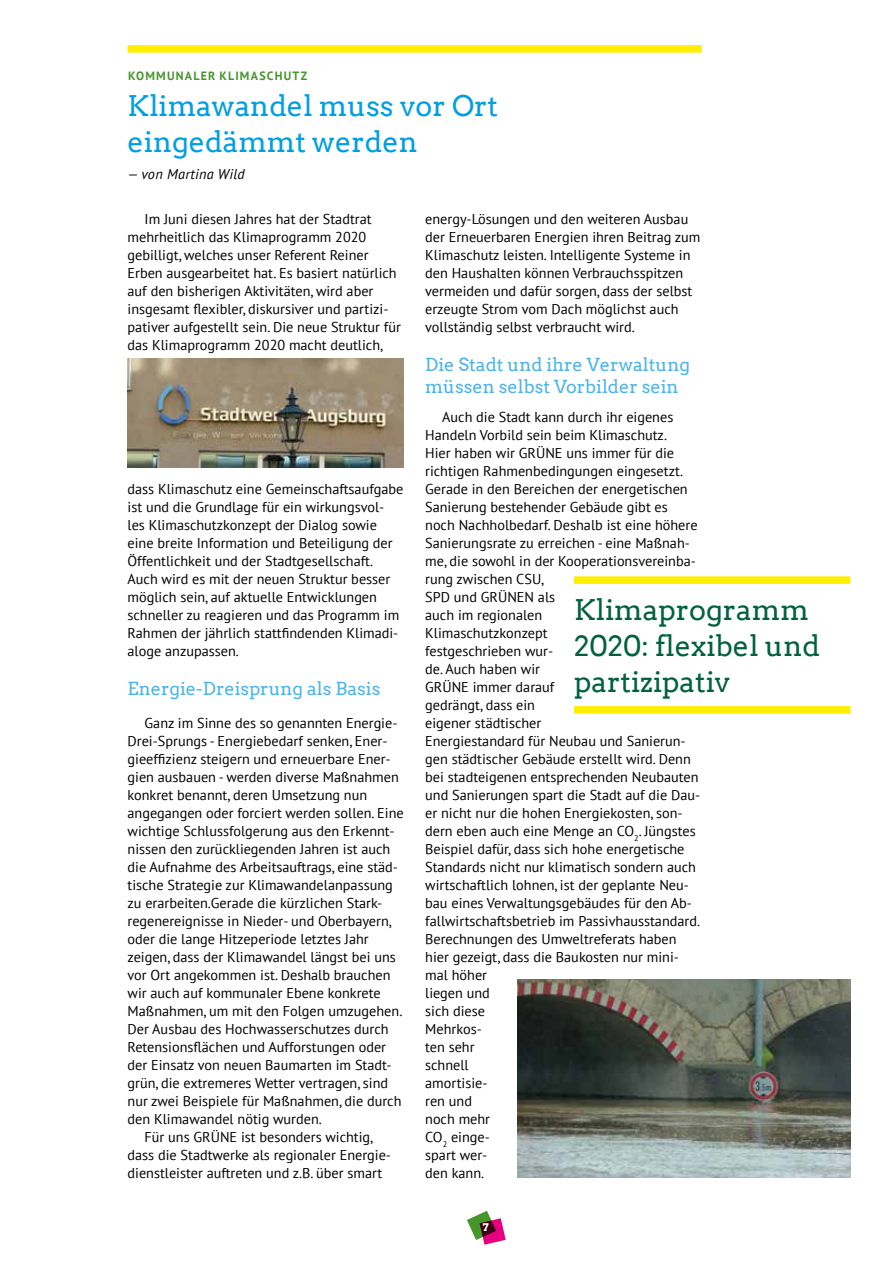
<style>
.page{position:relative;width:893px;height:1263px;background:#fff}
.page>*{position:absolute;margin:0;border:0;box-sizing:border-box;transform-origin:0 0}
.t1{font:28.5px/36px "Arvo";color:#006140}
.t2{font:28.5px/36px "Arvo";color:#009fe3}
.t3{font:18px/21.6px "Arvo";color:#4db4e7}
.t4{font:14.25px/18px "PT Sans";color:#000}
.t5{font:italic 14.25px "PT Sans";letter-spacing:.02em;color:#000}
.t6{font:700 12px "PT Sans";letter-spacing:.1em;color:#46962b}
.t7{font:10.5px "Arvo Gruen";color:#fff}
</style>
<div class="page">
<div style="left:128px;top:45px;width:574px;height:8px;background:#fe0"></div>
<img style="left:517px;top:980px;width:333px;height:198px">
<img style="left:128px;top:359px;width:276px;height:109px">
<div style="left:574px;top:706px;width:276px;height:8px;background:#fe0"></div>
<div style="left:574px;top:576px;width:276px;height:8px;background:#fe0"></div>
<svg style="left:467px;top:1211px;width:39px;height:34px"></svg>
<p class="t6" style="left:128px;top:68px;width:181px">KOMMUNALER KLIMASCHUTZ</p>
<h1 class="t2" style="left:128px;top:88px;width:372px">Klimawandel muss vor Ort eingedämmt werden</h1>
<p class="t5" style="left:128px;top:165px;width:119px">— von Martina Wild</p>
<p class="t4" style="left:128px;top:209px;width:275px;text-indent:17px">Im Juni diesen Jahres hat der Stadtrat mehrheitlich das Klimaprogramm 2020 gebilligt, welches unser Referent Reiner Erben ausgearbeitet hat. Es basiert natürlich auf den bisherigen Aktivitäten, wird aber insgesamt flexibler, diskursiver und partizi&shy;pativer aufgestellt sein. Die neue Struktur für das Klimaprogramm 2020 macht deutlich,</p>
<p class="t4" style="left:425px;top:209px;width:277px">energy-Lösungen und den weiteren Ausbau der Erneuerbaren Energien ihren Beitrag zum Klimaschutz leisten. Intelligente Systeme in den Haushalten können Verbrauchsspitzen vermeiden und dafür sorgen, dass der selbst erzeugte Strom vom Dach möglichst auch vollständig selbst verbraucht wird.</p>
<p class="t3" style="left:425px;top:354px;width:266px">Die Stadt und ihre Verwaltung müssen selbst Vorbilder sein</p>
<p class="t4" style="left:425px;top:407px;width:277px;text-indent:17px">Auch die Stadt kann durch ihr eigenes<br>Handeln Vorbild sein beim Klimaschutz.<br>Hier haben wir GRÜNE uns immer für die richtigen Rahmenbedingungen eingesetzt.<br>Gerade in den Bereichen der energetischen<br>Sanierung bestehender Gebäude gibt es noch Nachholbedarf. Deshalb ist eine höhere<br>Sanierungsrate zu erreichen - eine Maßnah&shy;me, die sowohl in der Kooperationsvereinba&shy;rung zwischen CSU,<br>SPD und GRÜNEN als<br>auch im regionalen<br>Klimaschutzkonzept<br>festgeschrieben wur-<br>de. Auch haben wir<br>GRÜNE immer darauf<br>gedrängt, dass ein<br>eigener städtischer<br>Energiestandard für Neubau und Sanierun&shy;gen städtischer Gebäude erstellt wird. Denn bei stadteigenen entsprechenden Neubauten und Sanierungen spart die Stadt auf die Dau&shy;er nicht nur die hohen Energiekosten, son&shy;dern eben auch eine Menge an CO<sub>2</sub>. Jüngstes<br>Beispiel dafür, dass sich hohe energetische<br>Standards nicht nur klimatisch sondern auch wirtschaftlich lohnen, ist der geplante Neu&shy;bau eines Verwaltungsgebäudes für den Ab&shy;fallwirtschaftsbetrieb im Passivhausstandard.<br>Berechnungen des Umweltreferats haben hier gezeigt, dass die Baukosten nur mini&shy;mal höher<br>liegen und<br>sich diese<br>Mehrkos-<br>ten sehr<br>schnell<br>amortisie-<br>ren und<br>noch mehr<br>CO<sub>2</sub> einge-<br>spart wer-<br>den kann.</p>
<p class="t4" style="left:128px;top:479px;width:277px">dass Klimaschutz eine Gemeinschaftsaufgabe ist und die Grundlage für ein wirkungsvol&shy;les Klimaschutzkonzept der Dialog sowie eine breite Information und Beteiligung der Öffentlichkeit und der Stadtgesellschaft.<br>Auch wird es mit der neuen Struktur besser möglich sein, auf aktuelle Entwicklungen schneller zu reagieren und das Programm im Rahmen der jährlich stattfindenden Klimadi&shy;aloge anzupassen.</p>
<p class="t3" style="left:128px;top:678px;width:254px">Energie-Dreisprung als Basis</p>
<p class="t4" style="left:145px;top:713px;width:254px">Ganz im Sinne des so genannten Energie-</p>
<p class="t4" style="left:128px;top:731px;width:261px">Drei-Sprungs - Energiebedarf senken, Ener-</p>
<p class="t4" style="left:128px;top:749px;width:265px">gieeffizienz steigern und erneuerbare Ener-</p>
<p class="t4" style="left:128px;top:767px;width:273px">gien ausbauen - werden diverse Maßnahmen</p>
<p class="t4" style="left:128px;top:785px;width:241px">konkret benannt, deren Umsetzung nun</p>
<p class="t4" style="left:128px;top:803px;width:278px">angegangen oder forciert werden sollen. Eine</p>
<p class="t4" style="left:128px;top:821px;width:268px">wichtige Schlussfolgerung aus den Erkennt-</p>
<p class="t4" style="left:128px;top:839px;width:264px">nissen den zurückliegenden Jahren ist auch</p>
<p class="t4" style="left:128px;top:857px;width:272px">die Aufnahme des Arbeitsauftrags, eine städ-</p>
<p class="t4" style="left:128px;top:875px;width:267px">tische Strategie zur Klimawandelanpassung</p>
<p class="t4" style="left:128px;top:893px;width:256px">zu erarbeiten.Gerade die kürzlichen Stark-</p>
<p class="t4" style="left:128px;top:911px;width:266px">regenereignisse in Nieder- und Oberbayern,</p>
<p class="t4" style="left:128px;top:929px;width:243px">oder die lange Hitzeperiode letztes Jahr</p>
<p class="t4" style="left:128px;top:947px;width:270px">zeigen, dass der Klimawandel längst bei uns</p>
<p class="t4" style="left:128px;top:965px;width:264px">vor Ort angekommen ist. Deshalb brauchen</p>
<p class="t4" style="left:128px;top:983px;width:255px">wir auch auf kommunaler Ebene konkrete</p>
<p class="t4" style="left:128px;top:1001px;width:276px">Maßnahmen, um mit den Folgen umzugehen.</p>
<p class="t4" style="left:128px;top:1019px;width:263px">Der Ausbau des Hochwasserschutzes durch</p>
<p class="t4" style="left:128px;top:1037px;width:260px">Retensionsflächen und Aufforstungen oder</p>
<p class="t4" style="left:128px;top:1055px;width:266px">der Einsatz von neuen Baumarten im Stadt-</p>
<p class="t4" style="left:128px;top:1073px;width:262px">grün, die extremeres Wetter vertragen, sind</p>
<p class="t4" style="left:128px;top:1091px;width:275px">nur zwei Beispiele für Maßnahmen, die durch</p>
<p class="t4" style="left:128px;top:1109px;width:196px">den Klimawandel nötig wurden.</p>
<p class="t4" style="left:145px;top:1127px;width:230px">Für uns GRÜNE ist besonders wichtig,</p>
<p class="t4" style="left:128px;top:1145px;width:265px">dass die Stadtwerke als regionaler Energie-</p>
<p class="t4" style="left:128px;top:1163px;width:256px">dienstleister auftreten und z.B. über smart</p>
<h1 class="t1" style="left:574px;top:592px;width:248px">Klimaprogramm<br>2020: flexibel und partizipativ</h1>
<p class="t7" style="left:483px;top:1220px;width:8px">7</p>
</div>
